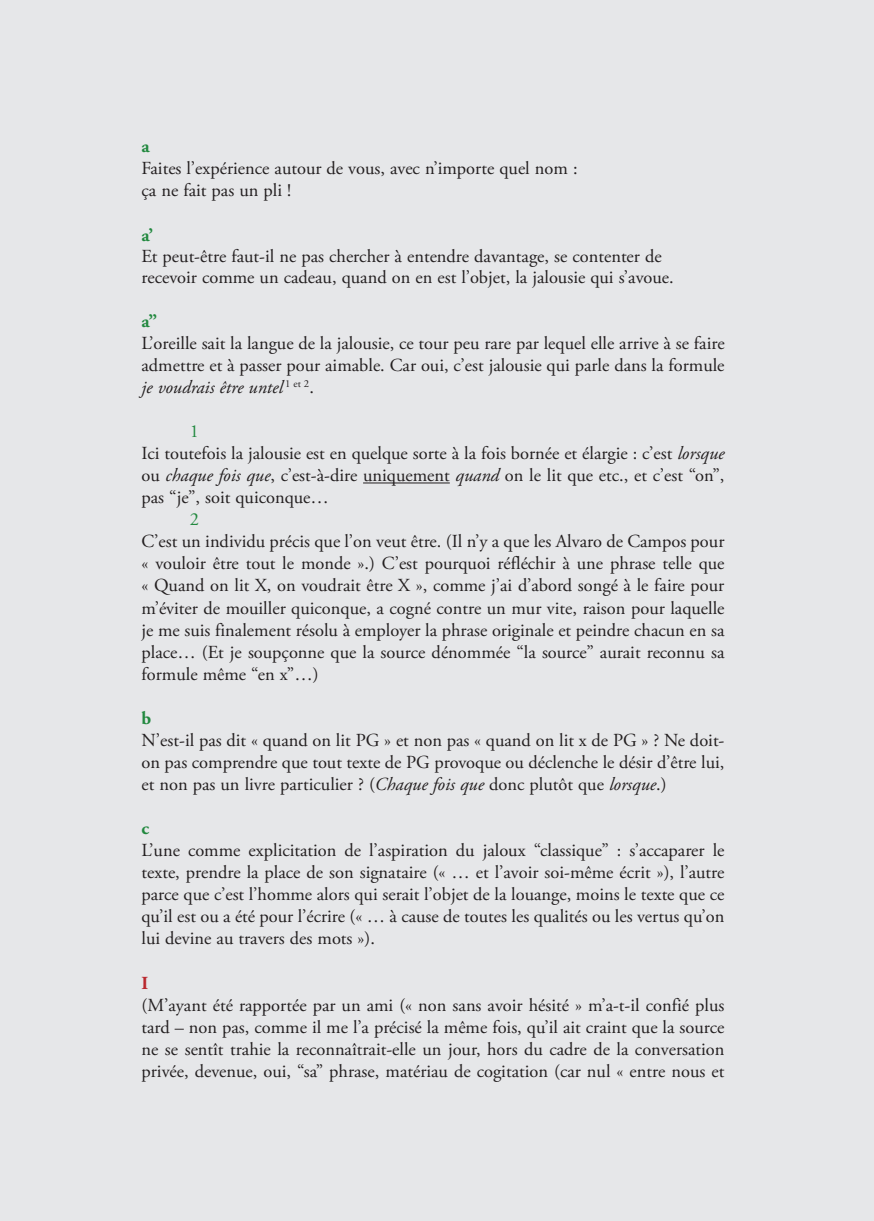
<style>
.page{position:relative;width:874px;height:1221px;background:#fff}
.page>*{position:absolute;margin:0;border:0;box-sizing:border-box;transform-origin:0 0}
.t1{font:18.38px/22.1px "Adobe Garamond Pro";color:#231f20;text-align:justify}
.t2{font:700 18.38px "Adobe Garamond Pro";color:#22893f}
.t3{font:18.38px "Adobe Garamond Pro";color:#22893f}
.t4{font:700 18.38px "Adobe Garamond Pro";color:#b9282e}
.s1{font-style:italic}
.s2{color:#22893f}
</style>
<div class="page">
<div style="left:0;top:0;width:873px;height:1220px;background:#e6e7e9"></div>
<hr style="left:363px;top:482px;width:86px;height:1px;background:#231f20">
<p class="t2" style="left:141px;top:136px;width:10px">a</p>
<p class="t1" style="left:141px;top:158px;width:437px">Faites l’expérience autour de vous, avec n’importe quel nom : ça ne fait pas un pli !</p>
<p class="t2" style="left:141px;top:224px;width:13px">a’</p>
<p class="t1" style="left:141px;top:246px;width:533px;line-height:21px">Et peut-être faut-il ne pas chercher à entendre davantage, se contenter de recevoir comme un cadeau, quand on en est l’objet, la jalousie qui s’avoue.</p>
<p class="t2" style="left:141px;top:310px;width:17px">a’’</p>
<p class="t1" style="left:141px;top:332px;width:584px">L’oreille sait la langue de la jalousie, ce tour peu rare par lequel elle arrive à se faire admettre et à passer pour aimable. Car oui, c’est jalousie qui parle dans la formule <span class="s1">je voudrais être untel</span> <sup>1</sup> <sup>et</sup> <sup>2</sup>.</p>
<p class="t1" style="left:141px;top:421px;width:584px;text-align:left;text-indent:48px"><span class="s2">1<br></span>Ici toutefois la jalousie est en quelque sorte à la fois bornée et élargie : c’est <span class="s1">lorsque </span>ou <span class="s1">chaque fois que</span>, c’est-à-dire uniquement <span class="s1">quand</span> on le lit que etc., et c’est “on”, pas “je”, soit quiconque…</p>
<p class="t3" style="left:189px;top:508px;width:11px">2</p>
<p class="t1" style="left:141px;top:531px;width:584px">C’est un individu précis que l’on veut être. (Il n’y a que les Alvaro de Campos pour « vouloir être tout le monde ».) C’est pourquoi réfléchir à une phrase telle que « Quand on lit X, on voudrait être X », comme j’ai d’abord songé à le faire pour m’éviter de mouiller quiconque, a cogné contre un mur vite, raison pour laquelle je me suis finalement résolu à employer la phrase originale et peindre chacun en sa place… (Et je soupçonne que la source dénommée “la source” aurait reconnu sa formule même “en x”…)</p>
<p class="t2" style="left:141px;top:707px;width:11px">b</p>
<p class="t1" style="left:141px;top:729px;width:584px">N’est-il pas dit « quand on lit PG » et non pas « quand on lit x de PG » ? Ne doit&shy;on pas comprendre que tout texte de PG provoque ou déclenche le désir d’être lui, et non pas un livre particulier ? (<span class="s1">Chaque fois que</span> donc plutôt que <span class="s1">lorsque</span>.)</p>
<p class="t2" style="left:141px;top:817px;width:9px">c</p>
<p class="t1" style="left:141px;top:840px;width:584px">L’une comme explicitation de l’aspiration du jaloux “classique” : s’accaparer le texte, prendre la place de son signataire (« … et l’avoir soi-même écrit »), l’autre parce que c’est l’homme alors qui serait l’objet de la louange, moins le texte que ce qu’il est ou a été pour l’écrire (« … à cause de toutes les qualités ou les vertus qu’on lui devine au travers des mots »).</p>
<p class="t4" style="left:141px;top:972px;width:8px">I</p>
<p class="t1" style="left:141px;top:994px;width:584px">(M’ayant été rapportée par un ami (« non sans avoir hésité » m’a-t-il confié plus tard – non pas, comme il me l’a précisé la même fois, qu’il ait craint que la source ne se sentît trahie la reconnaîtrait-elle un jour, hors du cadre de la conversation privée, devenue, oui, “sa” phrase, matériau de cogitation (car nul « entre nous et</p>
</div>
